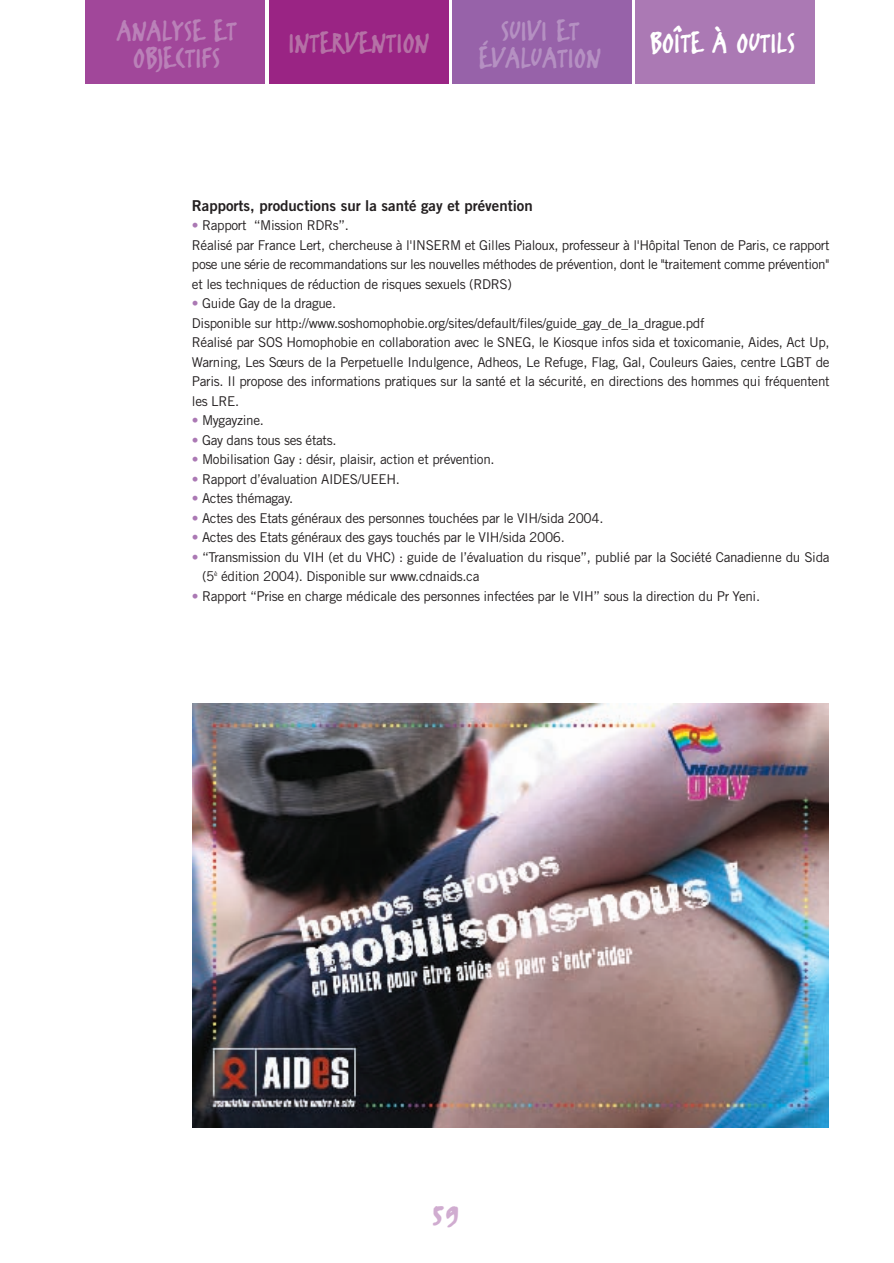
<style>
.page{position:relative;width:894px;height:1263px;background:#fff}
.page>*{position:absolute;margin:0;border:0;box-sizing:border-box;transform-origin:0 0}
.t1{font:45px "FF Erikrighthand";color:#d0acd0;scale:.86 1}
.t2{font:33px/27px "FF Erikrighthand";letter-spacing:-.01em;color:#ba81b8;text-align:center}
.t3{font:33px/27px "FF Erikrighthand";letter-spacing:-.01em;color:#b590c2;text-align:center}
.t4{font:33px "FF Erikrighthand";letter-spacing:-.01em;color:#b571a6}
.t5{font:33px "FF Erikrighthand";letter-spacing:-.01em;color:#fff}
.t6{font:15px "Trade Gothic Bold Two";color:#231f20}
.t7{font:13.5px/19.5px "Trade Gothic";letter-spacing:-.025em;color:#231f20}
.s1{color:#ab79b4}
</style>
<div class="page">
<img style="left:85px;top:0;width:744px;height:1128px">
<h2 class="t2" style="left:116px;top:16px;width:122px">ANALYSE ET<br>OBJECTIFS</h2>
<h2 class="t4" style="left:288px;top:23px;width:143px">INTERVENTION</h2>
<h2 class="t3" style="left:478px;top:16px;width:124px">SUIVI ET<br>ÉVALUATION</h2>
<h2 class="t5" style="left:650px;top:22px;width:147px">BOÎTE À OUTILS</h2>
<p class="t6" style="left:192px;top:200px;width:342px">Rapports, productions sur la santé gay et prévention</p>
<p class="t7" style="left:192px;top:217px;width:639px"><span class="s1">•</span> Rapport “Mission RDRs”.<br>Réalisé par France Lert, chercheuse à l'INSERM et Gilles Pialoux, professeur à l'Hôpital Tenon de Paris, ce rapport pose une série de recommandations sur les nouvelles méthodes de prévention, dont le "traitement comme prévention" et les techniques de réduction de risques sexuels (RDRS)</p>
<p class="t7" style="left:192px;top:295px;width:639px"><span class="s1">•</span> Guide Gay de la drague.<br>Disponible sur http://www.soshomophobie.org/sites/default/files/guide_gay_de_la_drague.pdf<br>Réalisé par SOS Homophobie en collaboration avec le SNEG, le Kiosque infos sida et toxicomanie, Aides, Act Up, Warning, Les Sœurs de la Perpetuelle Indulgence, Adheos, Le Refuge, Flag, Gal, Couleurs Gaies, centre LGBT de Paris. Il propose des informations pratiques sur la santé et la sécurité, en directions des hommes qui fréquentent les LRE.</p>
<p class="t7" style="left:192px;top:412px;width:73px"><span class="s1">•</span> Mygayzine.</p>
<p class="t7" style="left:192px;top:431px;width:146px"><span class="s1">•</span> Gay dans tous ses états.</p>
<p class="t7" style="left:192px;top:451px;width:304px"><span class="s1">•</span> Mobilisation Gay : désir, plaisir, action et prévention.</p>
<p class="t7" style="left:192px;top:470px;width:209px"><span class="s1">•</span> Rapport d’évaluation AIDES/UEEH.</p>
<p class="t7" style="left:192px;top:490px;width:103px"><span class="s1">•</span> Actes thémagay.</p>
<p class="t7" style="left:192px;top:509px;width:413px"><span class="s1">•</span> Actes des Etats généraux des personnes touchées par le VIH/sida 2004.</p>
<p class="t7" style="left:192px;top:529px;width:374px"><span class="s1">•</span> Actes des Etats généraux des gays touchés par le VIH/sida 2006.</p>
<p class="t7" style="left:202px;top:548px;width:629px;text-indent:-10px"><span class="s1">•</span> “Transmission du VIH (et du VHC) : guide de l’évaluation du risque”, publié par la Société Canadienne du Sida (5<sup>è</sup> édition 2004). Disponible sur www.cdnaids.ca</p>
<p class="t7" style="left:192px;top:587px;width:570px"><span class="s1">•</span> Rapport “Prise en charge médicale des personnes infectées par le VIH” sous la direction du Pr Yeni.</p>
<h1 class="t1" style="left:431px;top:1179px;width:34px">59</h1>
</div>
